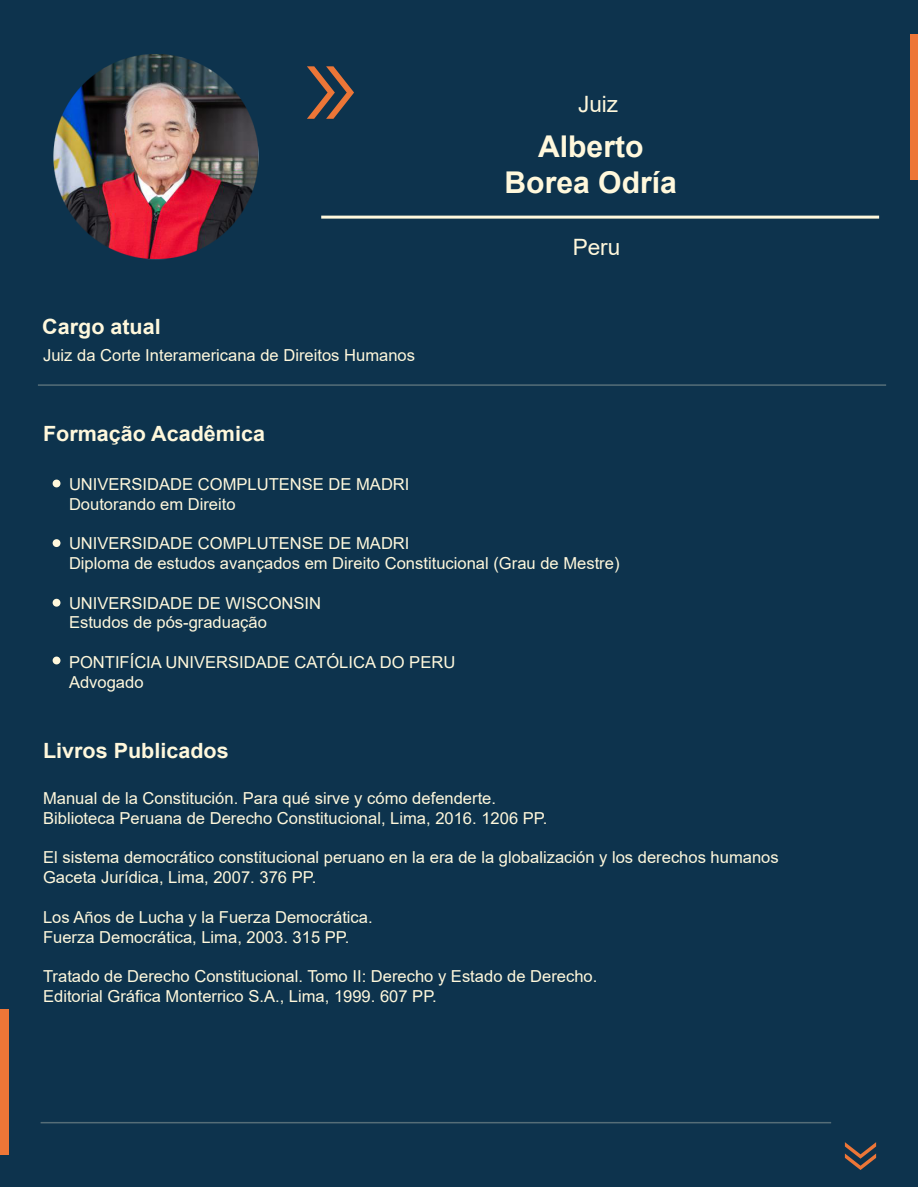
<style>
.page{position:relative;width:918px;height:1188px;background:#fff}
.page>*{position:absolute;margin:0;border:0;box-sizing:border-box;transform-origin:0 0}
.t1{font:700 30px/36px "Arial";color:#fff8dc;text-align:center}
.t2{font:22.5px "Arial";color:#fff8dc}
.t3{font:700 21px "Arial";color:#fff8dc}
.t4{font:16.5px/19.8px "Arial";color:#fff8dc}
</style>
<div class="page">
<div style="left:0;top:0;width:918px;height:1187px;background:#0d334d"></div>
<div style="left:910px;top:34px;width:8px;height:146px;background:#ed7637"></div>
<div style="left:0;top:1009px;width:8px;height:146px;background:#ed7637"></div>
<svg style="left:845px;top:1142px;width:31px;height:28px"></svg>
<hr style="left:41px;top:1122px;width:790px;height:1px;background:#fff8dc">
<hr style="left:321px;top:216px;width:558px;height:3px;background:#fff8dc">
<hr style="left:38px;top:384px;width:848px;height:2px;background:#fff8dc">
<svg style="left:307px;top:66px;width:47px;height:53px"></svg>
<div style="left:53px;top:480px;width:7px;height:7px;background:#fff8dc;border-radius:50%"></div>
<div style="left:53px;top:539px;width:7px;height:8px;background:#fff8dc;border-radius:50%"></div>
<div style="left:53px;top:599px;width:7px;height:8px;background:#fff8dc;border-radius:50%"></div>
<div style="left:53px;top:657px;width:7px;height:7px;background:#fff8dc;border-radius:50%"></div>
<img style="left:53px;top:54px;width:206px;height:206px">
<h2 class="t2" style="left:578px;top:88px;width:42px">Juiz</h2>
<h1 class="t1" style="left:505px;top:128px;width:174px">Alberto<br>Borea Odría</h1>
<p class="t3" style="left:42px;top:312px;width:120px">Cargo atual</p>
<p class="t4" style="left:43px;top:345px;width:373px">Juiz da Corte Interamericana de Direitos Humanos</p>
<p class="t3" style="left:43px;top:419px;width:223px">Formação Acadêmica</p>
<h2 class="t2" style="left:573px;top:231px;width:49px">Peru</h2>
<p class="t4" style="left:69px;top:474px;width:342px">UNIVERSIDADE COMPLUTENSE DE MADRI<br>Doutorando em Direito</p>
<p class="t4" style="left:69px;top:533px;width:552px">UNIVERSIDADE COMPLUTENSE DE MADRI<br>Diploma de estudos avançados em Direito Constitucional (Grau de Mestre)</p>
<p class="t4" style="left:69px;top:593px;width:254px">UNIVERSIDADE DE WISCONSIN<br>Estudos de pós-graduação</p>
<p class="t4" style="left:69px;top:652px;width:388px">PONTIFÍCIA UNIVERSIDADE CATÓLICA DO PERU<br>Advogado</p>
<p class="t3" style="left:43px;top:736px;width:187px">Livros Publicados</p>
<p class="t4" style="left:43px;top:788px;width:506px">Manual de la Constitución. Para qué sirve y cómo defenderte.<br>Biblioteca Peruana de Derecho Constitucional, Lima, 2016. 1206 PP.</p>
<p class="t4" style="left:43px;top:848px;width:737px">El sistema democrático constitucional peruano en la era de la globalización y los derechos humanos<br>Gaceta Jurídica, Lima, 2007. 376 PP.</p>
<p class="t4" style="left:43px;top:907px;width:331px">Los Años de Lucha y la Fuerza Democrática.<br>Fuerza Democrática, Lima, 2003. 315 PP.</p>
<p class="t4" style="left:43px;top:966px;width:556px">Tratado de Derecho Constitucional. Tomo II: Derecho y Estado de Derecho.<br>Editorial Gráfica Monterrico S.A., Lima, 1999. 607 PP.</p>
</div>
